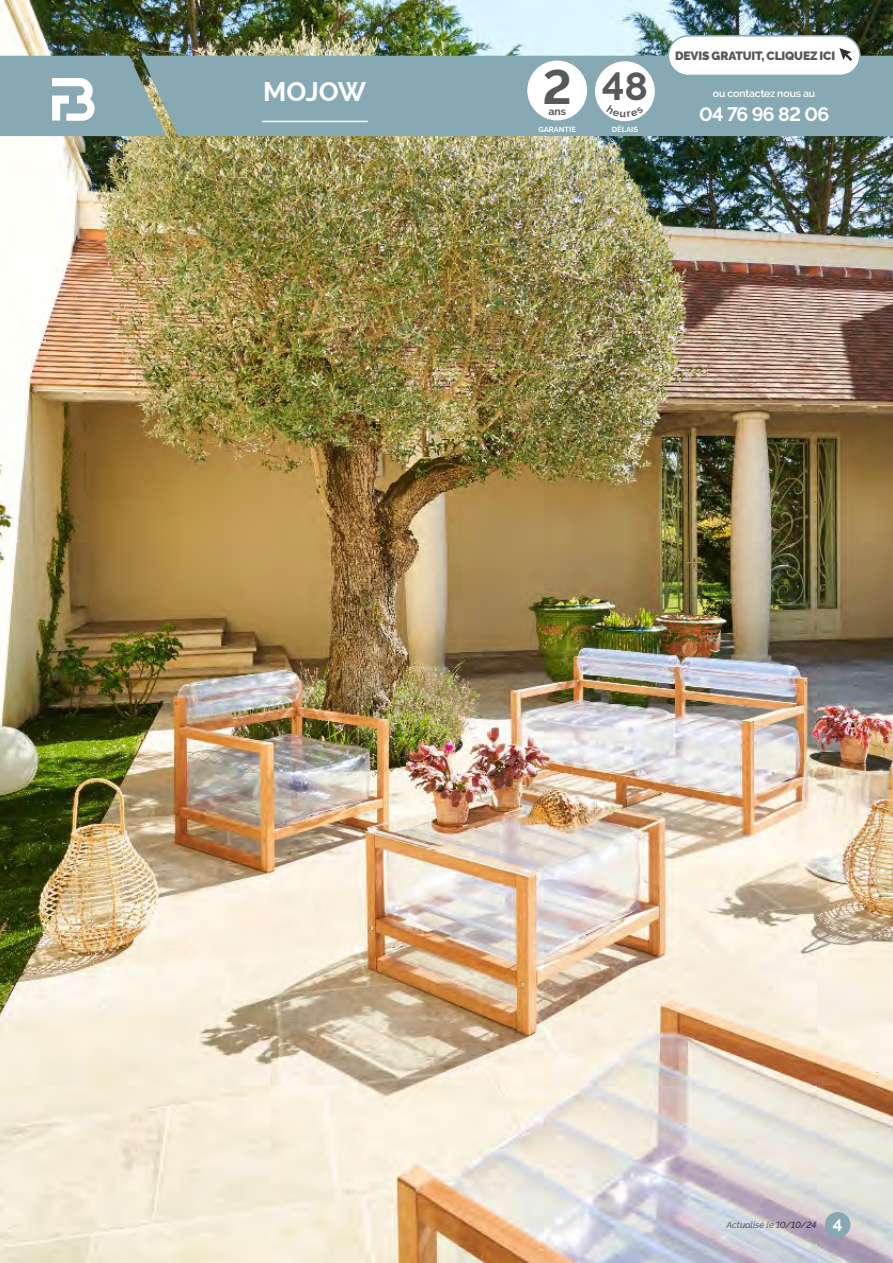
<style>
.page{position:relative;width:893px;height:1263px;background:#fff}
.page>*{position:absolute;margin:0;border:0;box-sizing:border-box;transform-origin:0 0}
.t1{font:700 48px "Raleway";color:#57585a}
.t2{font:700 39px "Raleway";color:#57585a}
.t3{font:700 27px "Raleway";letter-spacing:-.015em;color:#fff}
.t4{font:700 19.5px "Raleway";letter-spacing:-.045em;color:#fff}
.t5{font:900 12px "Raleway";letter-spacing:-.01em;color:#57585a}
.t6{font:600 10.5px "Raleway";letter-spacing:-.01em;color:#fff}
.t7{font:700 10.5px "Raleway";color:#57585a}
.t8{font:italic 500 9px "Raleway";color:#787878}
.t9{font:700 7.5px "Raleway";color:#fff}
.s1{font-weight:700;font-style:normal;font-size:16.5px;color:#fff}
</style>
<div class="page">
<img style="left:0;top:0;width:893px;height:1263px">
<div style="left:0;top:56px;width:893px;height:80px;background:#86a9b4"></div>
<hr style="left:262px;top:121px;width:106px;height:1px;background:#fff">
<div style="left:825px;top:1212px;width:25px;height:25px;background:#86a9b4;border-radius:50%"></div>
<svg style="left:52px;top:78px;width:43px;height:43px"></svg>
<div style="left:527px;top:61px;width:60px;height:59px;background:#fff;border-radius:50%"></div>
<div style="left:595px;top:61px;width:60px;height:60px;background:#fff;border-radius:50%"></div>
<div style="left:668px;top:36px;width:192px;height:39px;background:#fff;border-radius:20px"></div>
<div style="left:668px;top:35px;width:193px;height:41px;border:2px solid #86a9b4;border-radius:20px"></div>
<svg style="left:839px;top:48px;width:13px;height:13px"></svg>
<svg style="left:606px;top:114px;width:38px;height:3px"></svg>
<h3 class="t3" style="left:263px;top:76px;width:105px">Mojow</h3>
<h1 class="t1" style="left:542px;top:59px;width:31px">2</h1>
<p class="t7" style="left:548px;top:105px;width:19px">ans</p>
<p class="t9" style="left:538px;top:125px;width:39px">GARANTIE</p>
<h2 class="t2" style="left:602px;top:64px;width:48px">48</h2>
<p class="t9" style="left:612px;top:126px;width:28px">DÉLAIS</p>
<p class="t5" style="left:675px;top:49px;width:162px">DEVIS GRATUIT, CLIQUEZ ICI</p>
<p class="t6" style="left:713px;top:88px;width:104px">ou contactez nous au</p>
<h3 class="t4" style="left:699px;top:103px;width:132px">04 76 96 82 06</h3>
<p class="t8" style="left:726px;top:1219px;width:118px">Actualisé le 10/10/24 <span class="s1">4</span></p>
</div>
